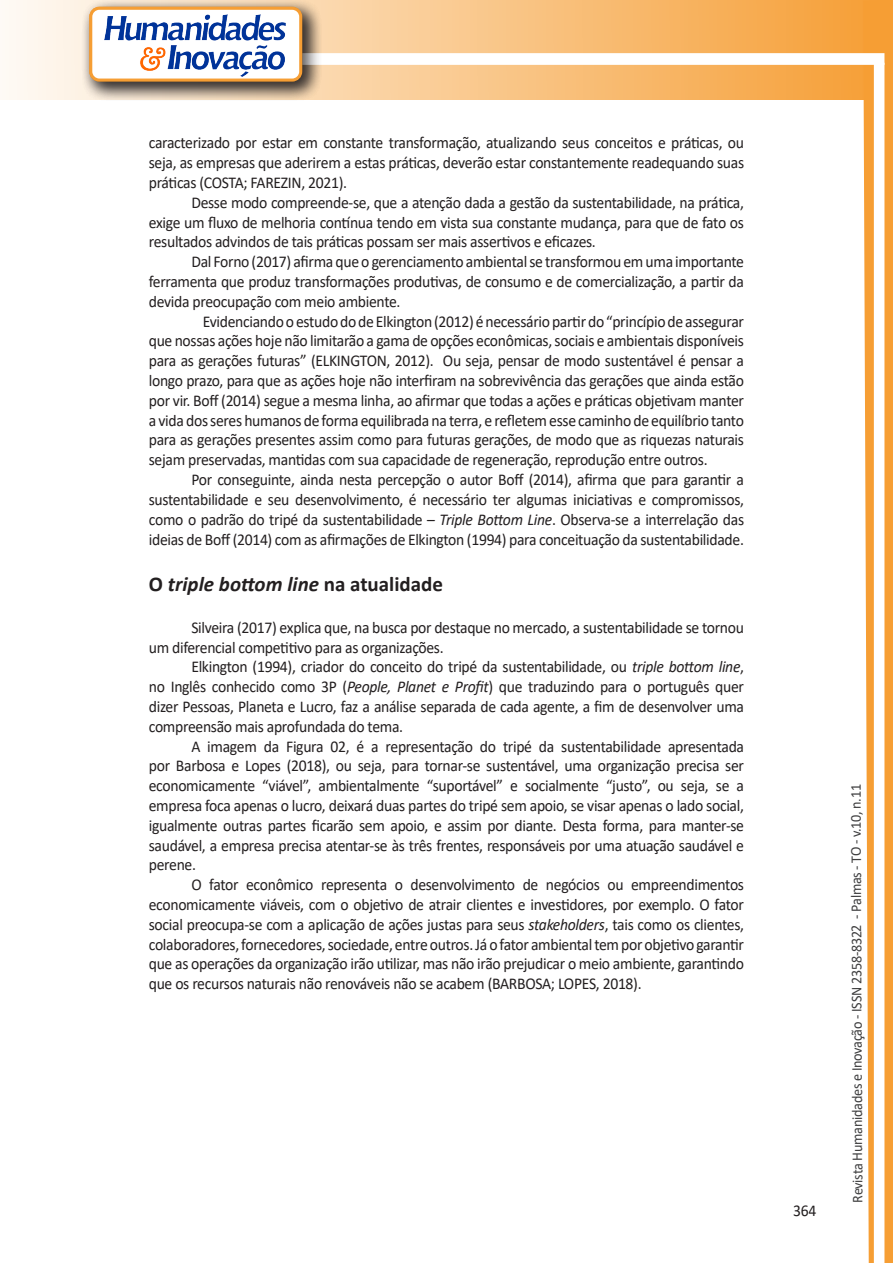
<style>
.page{position:relative;width:893px;height:1263px;background:#fff}
.page>*{position:absolute;margin:0;border:0;box-sizing:border-box;transform-origin:0 0}
.Titulo_2{font:italic 700 21px "Calibri";color:#231f20}
.texto{font:16.5px/19.8px "Calibri";letter-spacing:-.02em;color:#231f20;text-align:justify;scale:.95 1}
.t1{font:15px "Calibri";letter-spacing:-.025em;color:#3e3e3f;scale:.95 1}
.s1{font-style:italic}
.s2{font-style:normal}
</style>
<div class="page">
<svg style="left:5px;top:0;width:858px;height:100px;background:#f9c484"></svg>
<div style="left:302px;top:53px;width:582px;height:12px;background:#fff;border:2px solid #fff"></div>
<svg style="left:863px;top:0;width:30px;height:1263px"></svg>
<div style="left:81px;top:0;width:241px;height:102px;background:#231f20;opacity:.75"></div>
<div style="left:91px;top:8px;width:210px;height:72px;background:#fff;border-radius:9px"></div>
<img style="left:104px;top:14px;width:181px;height:62px">
<div style="left:89px;top:7px;width:213px;height:75px;border:3px solid #f69e34;border-radius:9px"></div>
<p class="texto" style="left:149px;top:133px;width:628px">caracterizado por estar em constante transformação, atualizando seus conceitos e práticas, ou seja, as empresas que aderirem a estas práticas, deverão estar constantemente readequando suas práticas (COSTA; FAREZIN, 2021).</p>
<p class="texto" style="left:149px;top:192px;width:628px;text-indent:43px">Desse modo compreende-se, que a atenção dada a gestão da sustentabilidade, na prática, exige um fluxo de melhoria contínua tendo em vista sua constante mudança, para que de fato os resultados advindos de tais práticas possam ser mais assertivos e eficazes.</p>
<p class="texto" style="left:149px;top:251px;width:628px;text-indent:43px">Dal Forno (2017) afirma que o gerenciamento ambiental se transformou em uma importante ferramenta que produz transformações produtivas, de consumo e de comercialização, a partir da devida preocupação com meio ambiente.</p>
<p class="texto" style="left:149px;top:311px;width:628px;text-indent:54px">Evidenciando o estudo do de Elkington (2012) é necessário partir do “princípio de assegurar que nossas ações hoje não limitarão a gama de opções econômicas, sociais e ambientais disponíveis para as gerações futuras” (ELKINGTON, 2012). Ou seja, pensar de modo sustentável é pensar a longo prazo, para que as ações hoje não interfiram na sobrevivência das gerações que ainda estão por vir. Boff (2014) segue a mesma linha, ao afirmar que todas a ações e práticas objetivam manter a vida dos seres humanos de forma equilibrada na terra, e refletem esse caminho de equilíbrio tanto para as gerações presentes assim como para futuras gerações, de modo que as riquezas naturais sejam preservadas, mantidas com sua capacidade de regeneração, reprodução entre outros.</p>
<p class="texto" style="left:149px;top:469px;width:628px;text-indent:43px">Por conseguinte, ainda nesta percepção o autor Boff (2014), afirma que para garantir a sustentabilidade e seu desenvolvimento, é necessário ter algumas iniciativas e compromissos, como o padrão do tripé da sustentabilidade – <span class="s1">Triple Bottom Line</span>. Observa-se a interrelação das ideias de Boff (2014) com as afirmações de Elkington (1994) para conceituação da sustentabilidade.</p>
<p class="Titulo_2" style="left:149px;top:569px;width:296px"><span class="s2">O</span> triple bottom line <span class="s2">na atualidade</span></p>
<p class="texto" style="left:149px;top:617px;width:628px;text-indent:43px">Silveira (2017) explica que, na busca por destaque no mercado, a sustentabilidade se tornou um diferencial competitivo para as organizações.</p>
<p class="texto" style="left:149px;top:656px;width:628px;text-indent:43px">Elkington (1994), criador do conceito do tripé da sustentabilidade, ou <span class="s1">triple bottom line</span>, no Inglês conhecido como 3P (<span class="s1">People, Planet e Profit</span>) que traduzindo para o português quer dizer Pessoas, Planeta e Lucro, faz a análise separada de cada agente, a fim de desenvolver uma compreensão mais aprofundada do tema.</p>
<p class="texto" style="left:149px;top:736px;width:628px;text-indent:43px">A imagem da Figura 02, é a representação do tripé da sustentabilidade apresentada por Barbosa e Lopes (2018), ou seja, para tornar-se sustentável, uma organização precisa ser economicamente “viável”, ambientalmente “suportável” e socialmente “justo”, ou seja, se a empresa foca apenas o lucro, deixará duas partes do tripé sem apoio, se visar apenas o lado social, igualmente outras partes ficarão sem apoio, e assim por diante. Desta forma, para manter-se saudável, a empresa precisa atentar-se às três frentes, responsáveis por uma atuação saudável e perene.</p>
<p class="texto" style="left:149px;top:874px;width:628px;text-indent:43px">O fator econômico representa o desenvolvimento de negócios ou empreendimentos economicamente viáveis, com o objetivo de atrair clientes e investidores, por exemplo. O fator social preocupa-se com a aplicação de ações justas para seus <span class="s1">stakeholders</span>, tais como os clientes, colaboradores, fornecedores, sociedade, entre outros. Já o fator ambiental tem por objetivo garantir que as operações da organização irão utilizar, mas não irão prejudicar o meio ambiente, garantindo que os recursos naturais não renováveis não se acabem (BARBOSA; LOPES, 2018).</p>
<p class="texto" style="left:793px;top:1200px;width:26px">364</p>
<p class="t1" style="left:846px;top:1203px;width:442px;rotate:-90deg">Revista Humanidades e Inovação - ISSN 2358-8322 - Palmas - TO - v.10, n.11</p>
</div>
